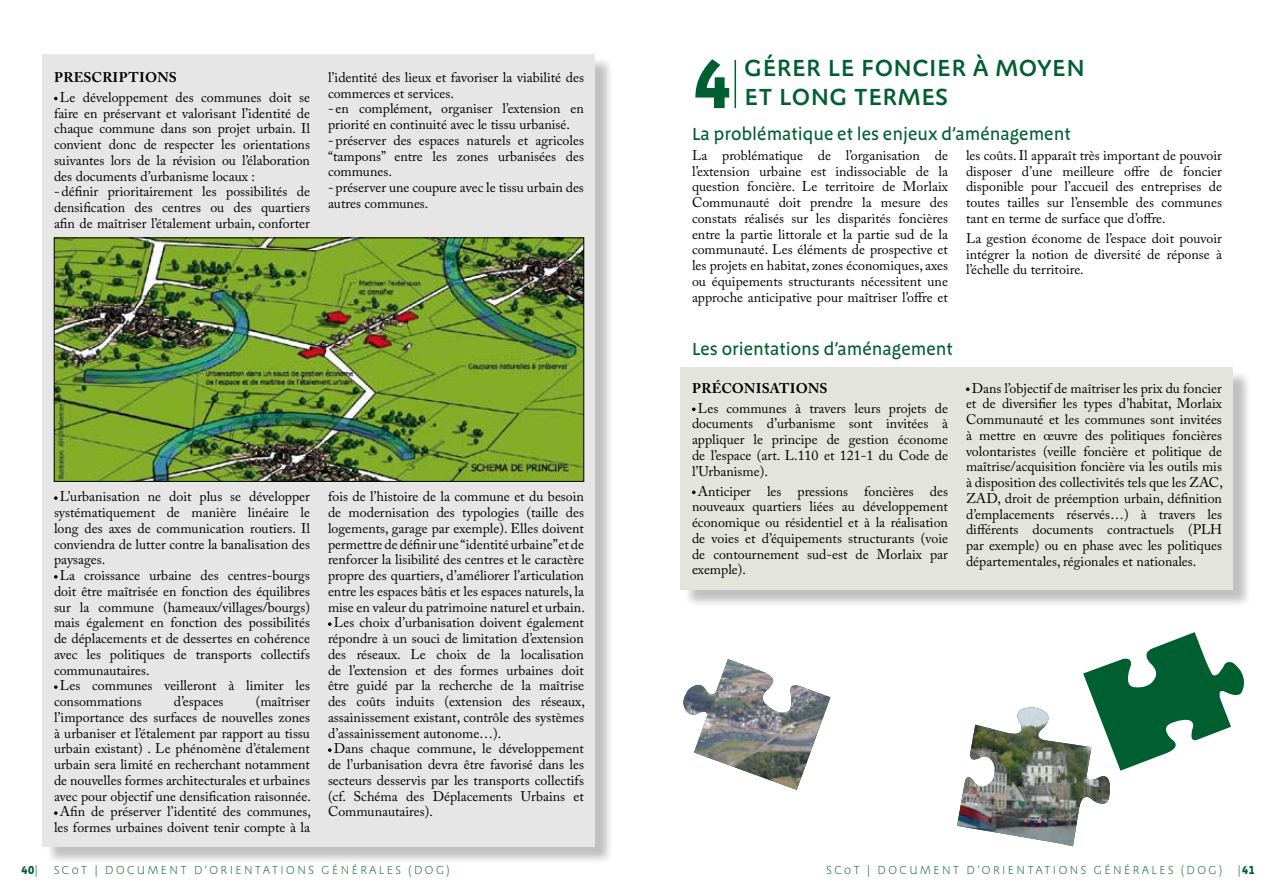
<style>
.page{position:relative;width:1276px;height:893px;background:#fff}
.page>*{position:absolute;margin:0;border:0;box-sizing:border-box;transform-origin:0 0}
.t1{font:700 72px "Megano LF";color:#005f30}
.t2{font:30px/28.5px "Megano Medium SC";color:#005f30}
.t3{font:500 18px "Megano";color:#005f30}
.t4{font:13.95px/15.8px "Adobe Caslon Pro";color:#000;text-align:justify}
.t5{font:700 13.95px "Adobe Caslon Pro";letter-spacing:.26em;color:#000}
.t6{font:700 13.95px "Adobe Caslon Pro";letter-spacing:.33em;color:#000}
.t7{font:300 12px "Megano";letter-spacing:.21em;color:#005f30}
.t8{font:700 12px "Megano LF";color:#005f30}
.s1{font-family:"Megano";font-weight:300}
</style>
<div class="page">
<div style="left:45px;top:56px;width:569px;height:809px;background:#000;opacity:.25"></div>
<div style="left:43px;top:54px;width:552px;height:792px;background:#e6e6e7"></div>
<svg style="left:54px;top:97px;width:4px;height:3px"></svg>
<svg style="left:54px;top:496px;width:4px;height:4px"></svg>
<svg style="left:54px;top:575px;width:4px;height:4px"></svg>
<svg style="left:54px;top:685px;width:4px;height:4px"></svg>
<svg style="left:54px;top:811px;width:4px;height:4px"></svg>
<svg style="left:328px;top:622px;width:3px;height:4px"></svg>
<svg style="left:328px;top:748px;width:3px;height:4px"></svg>
<img style="left:56px;top:240px;width:526px;height:240px">
<div style="left:54px;top:238px;width:530px;height:244px;border:1px solid #000"></div>
<hr style="left:734px;top:60px;width:2px;height:48px;background:#005f30">
<div style="left:683px;top:370px;width:569px;height:238px;background:#000;opacity:.25"></div>
<div style="left:680px;top:367px;width:553px;height:223px;background:#e3e5dd"></div>
<svg style="left:957px;top:632px;width:287px;height:214px"></svg>
<img style="left:683px;top:659px;width:147px;height:131px">
<p class="t6" style="left:54px;top:69px;width:124px">PRESCRIPTIONS</p>
<p class="t4" style="left:54px;top:89px;width:257px;text-indent:6px">Le développement des communes doit se faire en préservant et valorisant l’identité de chaque commune dans son projet urbain. Il convient donc de respecter les orientations suivantes lors de la révision ou l’élaboration des documents d’urbanisme locaux :</p>
<p class="t4" style="left:54px;top:184px;width:257px">- définir prioritairement les possibilités de densification des centres ou des quartiers afin de maîtriser l’étalement urbain, conforter</p>
<p class="t4" style="left:328px;top:69px;width:257px">l’identité des lieux et favoriser la viabilité des commerces et services.</p>
<p class="t4" style="left:328px;top:101px;width:257px">- en complément, organiser l’extension en priorité en continuité avec le tissu urbanisé.</p>
<p class="t4" style="left:328px;top:132px;width:257px">- préserver des espaces naturels et agricoles “tampons” entre les zones urbanisées des communes.</p>
<p class="t4" style="left:328px;top:179px;width:257px">- préserver une coupure avec le tissu urbain des autres communes.</p>
<p class="t4" style="left:60px;top:489px;width:252px">L’urbanisation ne doit plus se développer</p>
<p class="t4" style="left:54px;top:504px;width:257px">systématiquement de manière linéaire le</p>
<p class="t4" style="left:54px;top:520px;width:257px">long des axes de communication routiers. Il</p>
<p class="t4" style="left:54px;top:536px;width:257px">conviendra de lutter contre la banalisation des</p>
<p class="t4" style="left:54px;top:552px;width:53px">paysages.</p>
<p class="t4" style="left:60px;top:567px;width:252px">La croissance urbaine des centres-bourgs</p>
<p class="t4" style="left:54px;top:583px;width:257px">doit être maîtrisée en fonction des équilibres</p>
<p class="t4" style="left:54px;top:599px;width:257px">sur la commune (hameaux/villages/bourgs)</p>
<p class="t4" style="left:54px;top:615px;width:257px">mais également en fonction des possibilités</p>
<p class="t4" style="left:54px;top:630px;width:257px">de déplacements et de dessertes en cohérence</p>
<p class="t4" style="left:54px;top:646px;width:257px">avec les politiques de transports collectifs</p>
<p class="t4" style="left:54px;top:662px;width:97px">communautaires.</p>
<p class="t4" style="left:60px;top:678px;width:252px">Les communes veilleront à limiter les</p>
<p class="t4" style="left:54px;top:693px;width:89px">consommations</p>
<p class="t4" style="left:174px;top:693px;width:51px">d’espaces</p>
<p class="t4" style="left:54px;top:693px;width:258px;text-align:right">(maîtriser<br>l’importance des surfaces de nouvelles zones à urbaniser et l’étalement par rapport au tissu urbain existant) . Le phénomène d’étalement urbain sera limité en recherchant notamment de nouvelles formes architecturales et urbaines avec pour objectif une densification raisonnée.<br>Afin de préserver l’identité des communes, les formes urbaines doivent tenir compte à la</p>
<p class="t4" style="left:328px;top:489px;width:257px">fois de l’histoire de la commune et du besoin</p>
<p class="t4" style="left:328px;top:504px;width:257px">de modernisation des typologies (taille des</p>
<p class="t4" style="left:328px;top:520px;width:257px">logements, garage par exemple). Elles doivent</p>
<p class="t4" style="left:328px;top:536px;width:257px">permettre de définir une “identité urbaine” et de</p>
<p class="t4" style="left:328px;top:552px;width:257px">renforcer la lisibilité des centres et le caractère</p>
<p class="t4" style="left:328px;top:567px;width:257px">propre des quartiers, d’améliorer l’articulation</p>
<p class="t4" style="left:328px;top:583px;width:257px">entre les espaces bâtis et les espaces naturels, la</p>
<p class="t4" style="left:328px;top:599px;width:258px">mise en valeur du patrimoine naturel et urbain.</p>
<p class="t4" style="left:334px;top:615px;width:252px">Les choix d’urbanisation doivent également</p>
<p class="t4" style="left:328px;top:630px;width:257px">répondre à un souci de limitation d’extension</p>
<p class="t4" style="left:328px;top:646px;width:257px">des réseaux. Le choix de la localisation</p>
<p class="t4" style="left:328px;top:662px;width:257px">de l’extension et des formes urbaines doit</p>
<p class="t4" style="left:328px;top:678px;width:257px">être guidé par la recherche de la maîtrise</p>
<p class="t4" style="left:328px;top:693px;width:258px">des coûts induits (extension des réseaux,</p>
<p class="t4" style="left:328px;top:709px;width:257px">assainissement existant, contrôle des systèmes</p>
<p class="t4" style="left:328px;top:725px;width:175px">d’assainissement autonome…).</p>
<p class="t4" style="left:334px;top:741px;width:252px">Dans chaque commune, le développement</p>
<p class="t4" style="left:328px;top:756px;width:257px">de l’urbanisation devra être favorisé dans les</p>
<p class="t4" style="left:328px;top:772px;width:257px">secteurs desservis par les transports collectifs</p>
<p class="t4" style="left:328px;top:788px;width:257px">(cf. Schéma des Déplacements Urbains et</p>
<p class="t4" style="left:328px;top:804px;width:106px">Communautaires).</p>
<h1 class="t1" style="left:692px;top:41px;width:42px">4</h1>
<h2 class="t2" style="left:744px;top:52px;width:342px">gérer le foncier à moyen et long termes</h2>
<p class="t3" style="left:692px;top:123px;width:380px">La problématique et les enjeux d’aménagement</p>
<p class="t4" style="left:692px;top:147px;width:257px">La problématique de l’organisation de l’extension urbaine est indissociable de la question foncière. Le territoire de Morlaix Communauté doit prendre la mesure des constats réalisés sur les disparités foncières entre la partie littorale et la partie sud de la communauté. Les éléments de prospective et les projets en habitat, zones économiques, axes ou équipements structurants nécessitent une approche anticipative pour maîtriser l’offre et</p>
<p class="t4" style="left:966px;top:147px;width:257px">les coûts. Il apparaît très important de pouvoir disposer d’une meilleure offre de foncier disponible pour l’accueil des entreprises de toutes tailles sur l’ensemble des communes tant en terme de surface que d’offre.</p>
<p class="t4" style="left:966px;top:230px;width:257px">La gestion économe de l’espace doit pouvoir intégrer la notion de diversité de réponse à l’échelle du territoire.</p>
<p class="t3" style="left:692px;top:338px;width:262px">Les orientations d’aménagement</p>
<p class="t5" style="left:692px;top:380px;width:137px">PRÉCONISATIONS</p>
<p class="t4" style="left:692px;top:400px;width:257px;text-indent:6px">Les communes à travers leurs projets de documents d’urbanisme sont invitées à appliquer le principe de gestion économe de l’espace (art. L.110 et 121-1 du Code de l’Urbanisme).</p>
<p class="t4" style="left:692px;top:483px;width:257px;text-indent:6px">Anticiper les pressions foncières des nouveaux quartiers liées au développement économique ou résidentiel et à la réalisation de voies et d’équipements structurants (voie de contournement sud-est de Morlaix par exemple).</p>
<p class="t4" style="left:966px;top:380px;width:258px;text-indent:6px">Dans l’objectif de maîtriser les prix du foncier et de diversifier les types d’habitat, Morlaix Communauté et les communes sont invitées à mettre en œuvre des politiques foncières volontaristes (veille foncière et politique de maîtrise/acquisition foncière via les outils mis à disposition des collectivités tels que les ZAC, ZAD, droit de préemption urbain, définition d’emplacements réservés…) à travers les différents documents contractuels (PLH par exemple) ou en phase avec les politiques départementales, régionales et nationales.</p>
<p class="t8" style="left:21px;top:863px;width:18px">40<span class="s1">|</span></p>
<p class="t7" style="left:54px;top:863px;width:397px">SCoT | DOCUMENT D’ORIENTATIONS GÉNÉRALES (DOG)</p>
<p class="t7" style="left:826px;top:863px;width:397px">SCoT | DOCUMENT D’ORIENTATIONS GÉNÉRALES (DOG)</p>
<p class="t8" style="left:1237px;top:863px;width:18px"><span class="s1">|</span>41</p>
</div>
